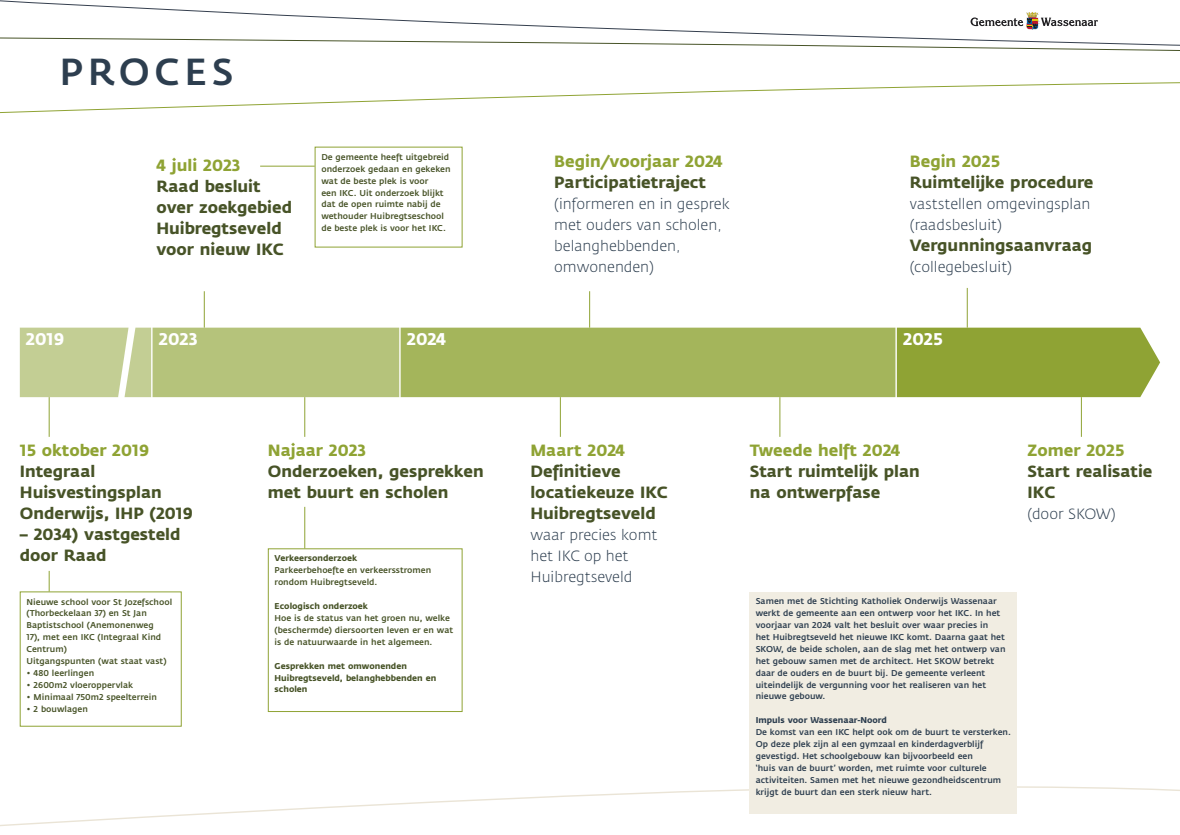
<style>
.page{position:relative;width:1180px;height:835px;background:#fff}
.page>*{position:absolute;margin:0;border:0;box-sizing:border-box;transform-origin:0 0}
.t1{font:500 37.24px "Fedra Sans";letter-spacing:.13em;color:#2d3e4f}
.t2{font:700 16.8px "Fedra Sans";color:#fff}
.t3{font:700 16.1px/21px "Fedra Sans";color:#475327}
.t4{font:700 16.1px "Fedra Sans";color:#8fa334}
.t5{font:300 14.7px/21px "Fedra Sans";color:#2d3e4f}
.t6{font:500 8.4px/11.9px "Fedra Sans";color:#2d3e4f}
.t7{font:500 8.4px/11.9px "Fedra Sans";color:#475327}
.t8{font:700 8.4px/11.9px "Fedra Sans";color:#475327}
.t9{font:700 8.4px "Fedra Sans";color:#2d3e4f}
</style>
<div class="page">
<svg style="left:0;top:781px;width:1180px;height:45px"></svg>
<svg style="left:0;top:0;width:1098px;height:37px"></svg>
<svg style="left:0;top:37px;width:1180px;height:14px"></svg>
<svg style="left:970px;top:12px;width:127px;height:18px"></svg>
<svg style="left:0;top:82px;width:1180px;height:31px"></svg>
<div style="left:897px;top:327px;width:263px;height:70px;background:#8fa334"></div>
<svg style="left:401px;top:322px;width:494px;height:79px;background:#aebd6e"></svg>
<svg style="left:152px;top:322px;width:247px;height:79px;background:#bdca8b"></svg>
<svg style="left:19px;top:327px;width:132px;height:74px;background:#cad3a0"></svg>
<hr style="left:967px;top:288px;width:1px;height:39px;background:#8fa334">
<hr style="left:589px;top:291px;width:1px;height:36px;background:#8fa334">
<hr style="left:204px;top:291px;width:1px;height:36px;background:#8fa334">
<hr style="left:260px;top:166px;width:55px;height:1px;background:#8fa334">
<hr style="left:1081px;top:397px;width:1px;height:40px;background:#8fa334">
<hr style="left:779px;top:397px;width:1px;height:40px;background:#8fa334">
<hr style="left:560px;top:397px;width:1px;height:40px;background:#8fa334">
<hr style="left:304px;top:397px;width:1px;height:40px;background:#8fa334">
<hr style="left:304px;top:506px;width:1px;height:42px;background:#8fa334">
<hr style="left:49px;top:397px;width:1px;height:40px;background:#8fa334">
<svg style="left:49px;top:570px;width:1px;height:21px"></svg>
<div style="left:750px;top:591px;width:267px;height:222px;background:#f1ede2"></div>
<h1 class="t1" style="left:60px;top:50px;width:175px">PROCES</h1>
<h3 class="t4" style="left:156px;top:156px;width:86px">4 juli 2023</h3>
<h3 class="t3" style="left:156px;top:176px;width:137px">Raad besluit over zoekgebied<br>Huibregtseveld voor nieuw IKC</h3>
<p class="t7" style="left:321px;top:151px;width:131px">De gemeente heeft uitgebreid onderzoek gedaan en gekeken wat de beste plek is voor<br>een IKC. Uit onderzoek blijkt dat de open ruimte nabij de wethouder Huibregtseschool de beste plek is voor het IKC.</p>
<h3 class="t4" style="left:554px;top:152px;width:170px">Begin/voorjaar 2024</h3>
<h3 class="t3" style="left:554px;top:172px;width:153px">Participatietraject</h3>
<h3 class="t5" style="left:554px;top:194px;width:177px">(informeren en in gesprek met ouders van scholen, belanghebbenden, omwonenden)</h3>
<h3 class="t4" style="left:910px;top:152px;width:92px">Begin 2025</h3>
<h3 class="t3" style="left:910px;top:172px;width:185px">Ruimtelijke procedure</h3>
<h3 class="t5" style="left:910px;top:194px;width:182px">vaststellen omgevingsplan (raadsbesluit)</h3>
<h3 class="t3" style="left:910px;top:235px;width:184px">Vergunningsaanvraag</h3>
<h3 class="t5" style="left:910px;top:257px;width:104px">(collegebesluit)</h3>
<h2 class="t2" style="left:26px;top:329px;width:40px">2019</h2>
<h2 class="t2" style="left:159px;top:329px;width:40px">2023</h2>
<h2 class="t2" style="left:407px;top:329px;width:41px">2024</h2>
<h2 class="t2" style="left:903px;top:329px;width:41px">2025</h2>
<h3 class="t4" style="left:20px;top:440px;width:131px">15 oktober 2019</h3>
<h3 class="t3" style="left:20px;top:461px;width:174px">Integraal<br>Huisvestingsplan<br>Onderwijs, IHP (2019</h3>
<h3 class="t3" style="left:20px;top:524px;width:162px">– 2034) vastgesteld door Raad</h3>
<p class="t7" style="left:26px;top:595px;width:147px">Nieuwe school voor St Jozefschool (Thorbeckelaan 37) en St Jan<br>Baptistschool (Anemonenweg<br>17), met een IKC (Integraal Kind<br>Centrum)<br>Uitgangspunten (wat staat vast)</p>
<p class="t7" style="left:26px;top:667px;width:69px">• 480 leerlingen</p>
<p class="t7" style="left:26px;top:679px;width:108px">• 2600m2 vloeroppervlak</p>
<p class="t7" style="left:26px;top:691px;width:132px">• Minimaal 750m2 speelterrein</p>
<p class="t7" style="left:26px;top:703px;width:63px">• 2 bouwlagen</p>
<h3 class="t4" style="left:268px;top:440px;width:100px">Najaar 2023</h3>
<h3 class="t3" style="left:268px;top:461px;width:217px">Onderzoeken, gesprekken met buurt en scholen</h3>
<p class="t8" style="left:275px;top:552px;width:84px">Verkeersonderzoek</p>
<p class="t7" style="left:275px;top:564px;width:158px">Parkeerbehoefte en verkeersstromen rondom Huibregtseveld.</p>
<p class="t8" style="left:275px;top:600px;width:95px">Ecologisch onderzoek</p>
<p class="t7" style="left:275px;top:612px;width:180px">Hoe is de status van het groen nu, welke (beschermde) diersoorten leven er en wat is de natuurwaarde in het algemeen.</p>
<p class="t8" style="left:275px;top:659px;width:163px">Gesprekken met omwonenden<br>Huibregtseveld, belanghebbenden en scholen</p>
<h3 class="t4" style="left:530px;top:440px;width:96px">Maart 2024</h3>
<h3 class="t3" style="left:530px;top:461px;width:139px">Definitieve locatiekeuze IKC<br>Huibregtseveld</h3>
<h3 class="t5" style="left:530px;top:524px;width:128px">waar precies komt het IKC op het<br>Huibregtseveld</h3>
<h3 class="t4" style="left:750px;top:440px;width:152px">Tweede helft 2024</h3>
<h3 class="t3" style="left:750px;top:461px;width:172px">Start ruimtelijk plan na ontwerpfase</h3>
<h3 class="t4" style="left:1027px;top:440px;width:98px">Zomer 2025</h3>
<h3 class="t3" style="left:1027px;top:461px;width:126px">Start realisatie<br>IKC</h3>
<h3 class="t5" style="left:1027px;top:503px;width:90px">(door SKOW)</h3>
<p class="t6" style="left:756px;top:595px;width:251px">Samen met de Stichting Katholiek Onderwijs Wassenaar werkt de gemeente aan een ontwerp voor het IKC. In het voorjaar van 2024 valt het besluit over waar precies in<br>het Huibregtseveld het nieuwe IKC komt. Daarna gaat het SKOW, de beide scholen, aan de slag met het ontwerp van het gebouw samen met de architect. Het SKOW betrekt daar de ouders en de buurt bij. De gemeente verleent uiteindelijk de vergunning voor het realiseren van het nieuwe gebouw.</p>
<p class="t9" style="left:756px;top:715px;width:133px">Impuls voor Wassenaar-Noord</p>
<p class="t6" style="left:756px;top:726px;width:257px">De komst van een IKC helpt ook om de buurt te versterken.<br>Op deze plek zijn al een gymzaal en kinderdagverblijf gevestigd. Het schoolgebouw kan bijvoorbeeld een<br>‘huis van de buurt’ worden, met ruimte voor culturele activiteiten. Samen met het nieuwe gezondheidscentrum krijgt de buurt dan een sterk nieuw hart.</p>
</div>
